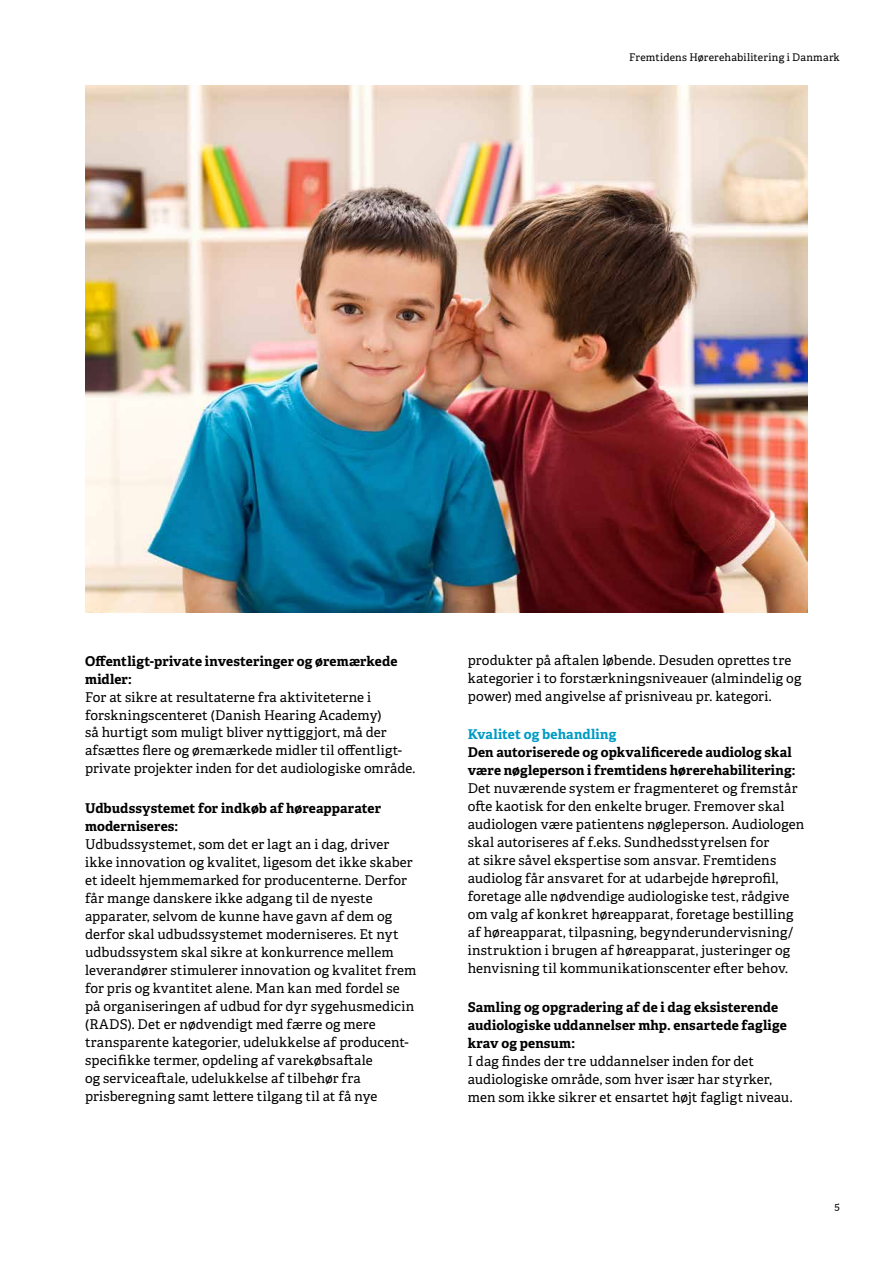
<style>
.page{position:relative;width:893px;height:1263px;background:#fff}
.page>*{position:absolute;margin:0;border:0;box-sizing:border-box;transform-origin:0 0}
.t1{font:13.5px/18px "Adelle PE";letter-spacing:.01em;color:#000}
.t2{font:700 13.5px/18px "Adelle PE";letter-spacing:.01em;color:#000}
.t3{font:700 13.5px "Adelle PE";letter-spacing:.01em;color:#009bc3}
.t4{font:10.5px "Adelle PE";letter-spacing:.015em;color:#000}
</style>
<div class="page">
<img style="left:85px;top:85px;width:723px;height:528px">
<p class="t4" style="left:629px;top:50px;width:212px">Fremtidens Hørerehabilitering i Danmark</p>
<p class="t2" style="left:85px;top:651px;width:314px">Offentligt-private investeringer og øremærkede midler:</p>
<p class="t1" style="left:85px;top:687px;width:332px">For at sikre at resultaterne fra aktiviteterne i forskningscenteret (Danish Hearing Academy)<br>så hurtigt som muligt bliver nyttiggjort, må der afsættes flere og øremærkede midler til offentligt&shy;private projekter inden for det audiologiske område.</p>
<p class="t2" style="left:85px;top:798px;width:298px">Udbudssystemet for indkøb af høreapparater moderniseres:</p>
<p class="t1" style="left:85px;top:834px;width:333px">Udbudssystemet, som det er lagt an i dag, driver ikke innovation og kvalitet, ligesom det ikke skaber et ideelt hjemmemarked for producenterne. Derfor får mange danskere ikke adgang til de nyeste apparater, selvom de kunne have gavn af dem og derfor skal udbudssystemet moderniseres. Et nyt udbudssystem skal sikre at konkurrence mellem leverandører stimulerer innovation og kvalitet frem for pris og kvantitet alene. Man kan med fordel se på organiseringen af udbud for dyr sygehusmedicin (RADS). Det er nødvendigt med færre og mere transparente kategorier, udelukkelse af producent&shy;specifikke termer, opdeling af varekøbsaftale<br>og serviceaftale, udelukkelse af tilbehør fra prisberegning samt lettere tilgang til at få nye</p>
<p class="t1" style="left:468px;top:651px;width:335px">produkter på aftalen løbende. Desuden oprettes tre kategorier i to forstærkningsniveauer (almindelig og power) med angivelse af prisniveau pr. kategori.</p>
<p class="t3" style="left:468px;top:724px;width:150px">Kvalitet og behandling</p>
<p class="t2" style="left:468px;top:742px;width:329px">Den autoriserede og opkvalificerede audiolog skal være nøgleperson i fremtidens hørerehabilitering:</p>
<p class="t1" style="left:468px;top:778px;width:338px">Det nuværende system er fragmenteret og fremstår ofte kaotisk for den enkelte bruger. Fremover skal audiologen være patientens nøgleperson. Audiologen skal autoriseres af f.eks. Sundhedsstyrelsen for<br>at sikre såvel ekspertise som ansvar. Fremtidens audiolog får ansvaret for at udarbejde høreprofil, foretage alle nødvendige audiologiske test, rådgive om valg af konkret høreapparat, foretage bestilling af høreapparat, tilpasning, begynderundervisning/ instruktion i brugen af høreapparat, justeringer og henvisning til kommunikationscenter efter behov.</p>
<p class="t2" style="left:468px;top:998px;width:321px">Samling og opgradering af de i dag eksisterende audiologiske uddannelser mhp. ensartede faglige krav og pensum:</p>
<p class="t1" style="left:468px;top:1052px;width:326px">I dag findes der tre uddannelser inden for det audiologiske område, som hver især har styrker, men som ikke sikrer et ensartet højt fagligt niveau.</p>
<p class="t4" style="left:834px;top:1198px;width:7px">5</p>
</div>
